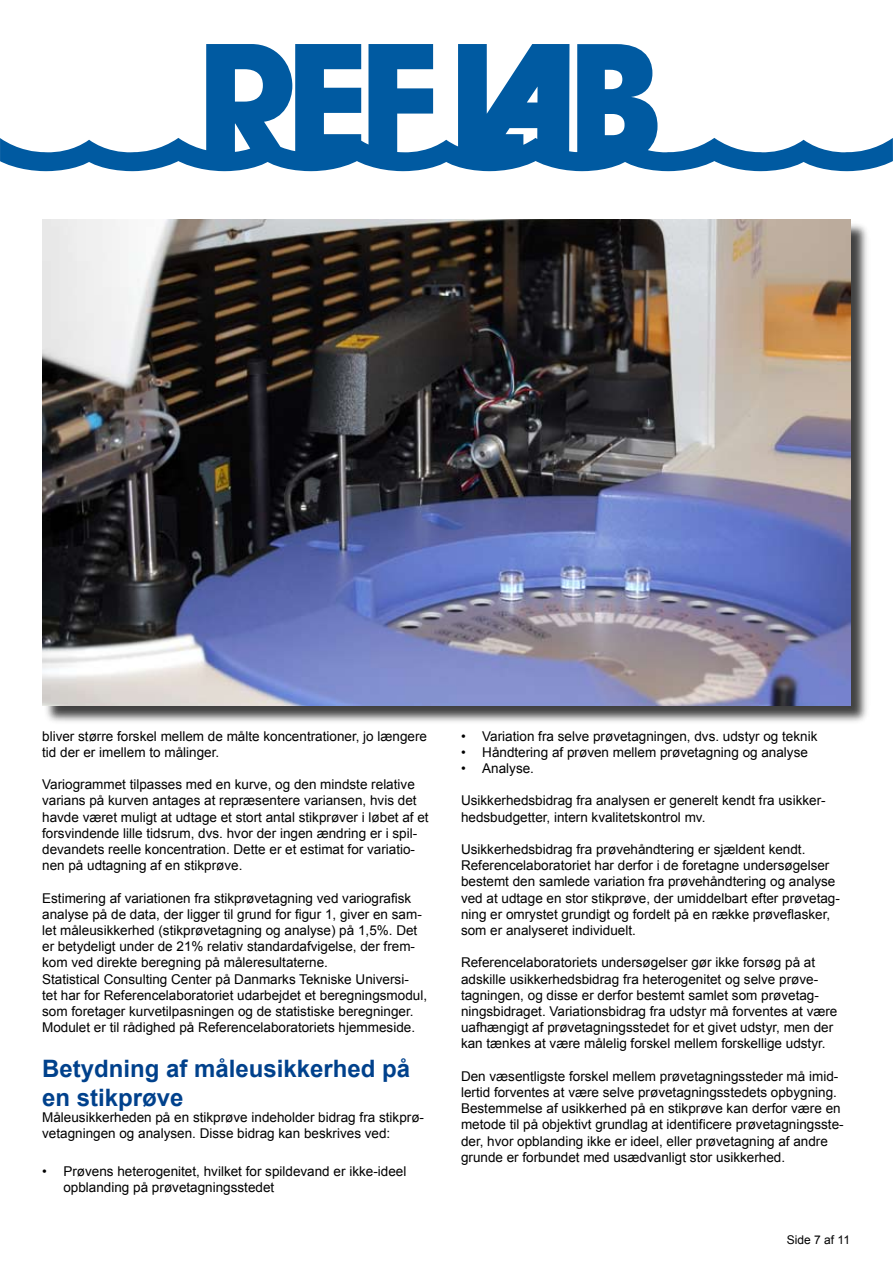
<style>
.page{position:relative;width:893px;height:1263px;background:#fff}
.page>*{position:absolute;margin:0;border:0;box-sizing:border-box;transform-origin:0 0}
.t1{font:700 24px/28.8px "Arial";color:#00418c}
.t2{font:13.5px/16.2px "Arial";color:#000}
.t3{font:12px "Arial";color:#000}
</style>
<div class="page">
<svg style="left:0;top:44px;width:893px;height:127px"></svg>
<div style="left:44px;top:221px;width:827px;height:503px;background:#000;opacity:.75"></div>
<img style="left:42px;top:220px;width:808px;height:485px">
<p class="t2" style="left:42px;top:728px;width:386px">bliver større forskel mellem de målte koncentrationer, jo længere tid der er imellem to målinger.</p>
<p class="t2" style="left:42px;top:776px;width:388px">Variogrammet tilpasses med en kurve, og den mindste relative varians på kurven antages at repræsentere variansen, hvis det havde været muligt at udtage et stort antal stikprøver i løbet af et forsvindende lille tidsrum, dvs. hvor der ingen ændring er i spil&shy;devandets reelle koncentration. Dette er et estimat for variatio&shy;nen på udtagning af en stikprøve.</p>
<p class="t2" style="left:42px;top:890px;width:386px">Estimering af variationen fra stikprøvetagning ved variografisk analyse på de data, der ligger til grund for figur 1 , giver en sam&shy;let måleusikkerhed (stikprøvetagning og analyse) på 1 ,5%. Det er betydeligt under de 21 % relativ standardafvigelse, der frem&shy;kom ved direkte beregning på måleresultaterne.<br>Statistical Consulting Center på Danmarks Tekniske Universi&shy;tet har for Referencelaboratoriet udarbejdet et beregningsmodul, som foretager kurvetilpasningen og de statistiske beregninger.<br>Modulet er til rådighed på Referencelaboratoriets hjemmeside.</p>
<h1 class="t1" style="left:42px;top:1055px;width:370px">Betydning af måleusikkerhed på en stikprøve</h1>
<p class="t2" style="left:42px;top:1109px;width:383px">Måleusikkerheden på en stikprøve indeholder bidrag fra stikprø&shy;vetagningen og analysen. Disse bidrag kan beskrives ved:</p>
<p class="t2" style="left:63px;top:1163px;width:344px;text-indent:-21px">• Prøvens heterogenitet, hvilket for spildevand er ikke-ideel opblanding på prøvetagningsstedet</p>
<p class="t2" style="left:461px;top:728px;width:358px">• Variation fra selve prøvetagningen, dvs. udstyr og teknik</p>
<p class="t2" style="left:461px;top:744px;width:348px">• Håndtering af prøven mellem prøvetagning og analyse</p>
<p class="t2" style="left:461px;top:760px;width:75px">• Analyse.</p>
<p class="t2" style="left:461px;top:793px;width:366px">Usikkerhedsbidrag fra analysen er generelt kendt fra usikker&shy;hedsbudgetter, intern kvalitetskontrol mv.</p>
<p class="t2" style="left:461px;top:841px;width:380px">Usikkerhedsbidrag fra prøvehåndtering er sjældent kendt.<br>Referencelaboratoriet har derfor i de foretagne undersøgelser bestemt den samlede variation fra prøvehåndtering og analyse ved at udtage en stor stikprøve, der umiddelbart efter prøvetag&shy;ning er omrystet grundigt og fordelt på en række prøveflasker, som er analyseret individuelt.</p>
<p class="t2" style="left:461px;top:955px;width:378px">Referencelaboratoriets undersøgelser gør ikke forsøg på at adskille usikkerhedsbidrag fra heterogenitet og selve prøve&shy;tagningen, og disse er derfor bestemt samlet som prøvetag&shy;ningsbidraget. Variationsbidrag fra udstyr må forventes at være uafhængigt af prøvetagningsstedet for et givet udstyr, men der kan tænkes at være målelig forskel mellem forskellige udstyr.</p>
<p class="t2" style="left:461px;top:1068px;width:384px">Den væsentligste forskel mellem prøvetagningssteder må imid&shy;lertid forventes at være selve prøvetagningsstedets opbygning.<br>Bestemmelse af usikkerhed på en stikprøve kan derfor være en metode til på objektivt grundlag at identificere prøvetagningsste&shy;der, hvor opblanding ikke er ideel, eller prøvetagning af andre grunde er forbundet med usædvanligt stor usikkerhed.</p>
<p class="t3" style="left:787px;top:1232px;width:57px">Side af 11</p>
</div>
